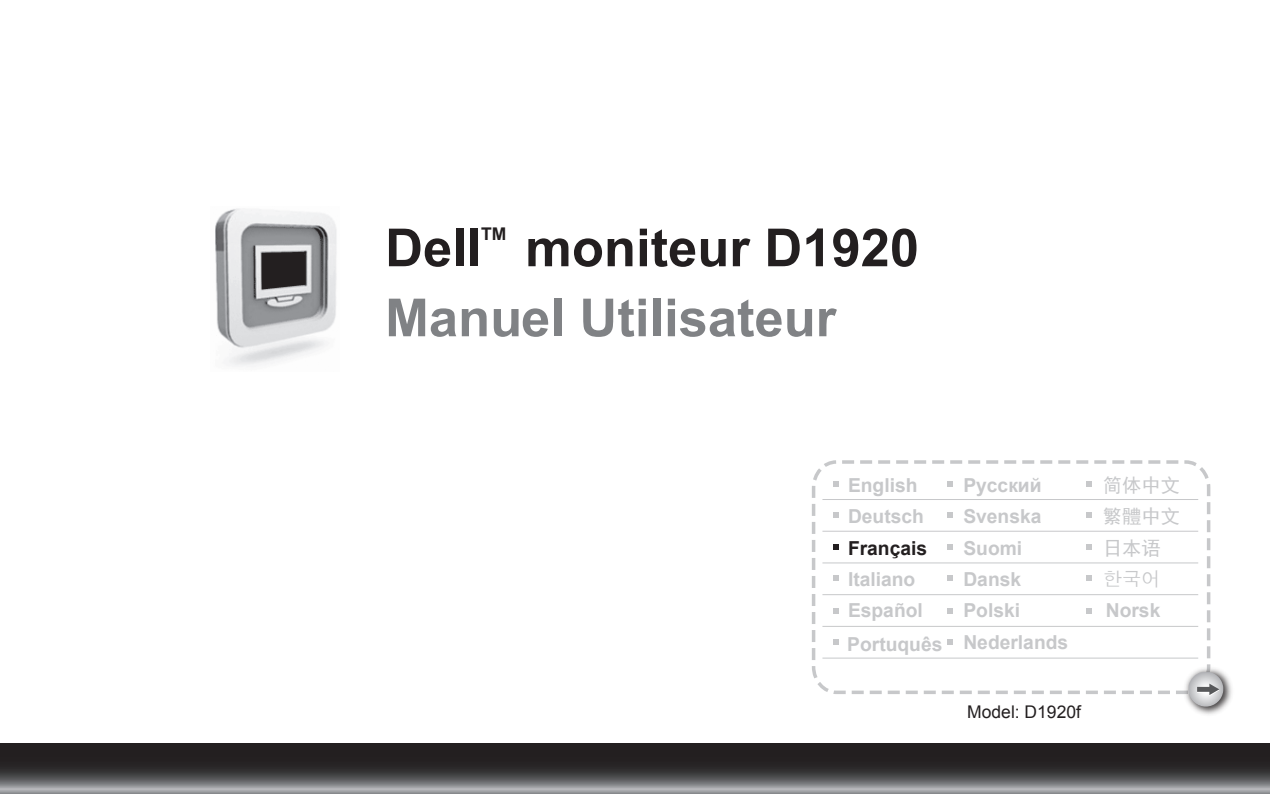
<style>
.page{position:relative;width:1270px;height:794px;background:#fff}
.page>*{position:absolute;margin:0;border:0;box-sizing:border-box;transform-origin:0 0}
.t1{font:700 52.5px "Arial";color:#231f20}
.t2{font:700 52.5px "Arial";color:#808285}
.t3{font:700 19.25px/31.2px "Arial";color:#c7c8ca}
.t4{font:19.25px "Sim Hei";color:#c7c8ca}
.t5{font:700 19.25px "Arial";color:#231f20}
.t6{font:19.25px "Dotum";color:#c7c8ca}
.t7{font:17.5px "Arial";color:#231f20}
.t8{font:700 17.5px "Arial";color:#231f20}
</style>
<div class="page">
<svg style="left:0;top:743px;width:1270px;height:51px;background:#484648"></svg>
<img style="left:215px;top:208px;width:122px;height:158px">
<svg style="left:812px;top:460px;width:399px;height:234px"></svg>
<svg style="left:947px;top:639px;width:6px;height:6px"></svg>
<svg style="left:947px;top:575px;width:6px;height:6px"></svg>
<svg style="left:947px;top:608px;width:6px;height:5px"></svg>
<svg style="left:947px;top:512px;width:6px;height:6px"></svg>
<svg style="left:947px;top:481px;width:6px;height:6px"></svg>
<svg style="left:947px;top:544px;width:6px;height:6px"></svg>
<svg style="left:1086px;top:575px;width:6px;height:6px"></svg>
<svg style="left:1086px;top:608px;width:6px;height:5px"></svg>
<svg style="left:1086px;top:512px;width:6px;height:6px"></svg>
<svg style="left:1086px;top:481px;width:6px;height:6px"></svg>
<svg style="left:1086px;top:544px;width:6px;height:6px"></svg>
<svg style="left:833px;top:639px;width:5px;height:6px"></svg>
<svg style="left:833px;top:575px;width:5px;height:6px"></svg>
<svg style="left:833px;top:608px;width:5px;height:5px"></svg>
<svg style="left:833px;top:512px;width:5px;height:6px"></svg>
<svg style="left:833px;top:481px;width:5px;height:6px"></svg>
<svg style="left:833px;top:544px;width:5px;height:6px"></svg>
<img style="left:1181px;top:664px;width:51px;height:51px">
<svg style="left:1189px;top:672px;width:34px;height:34px"></svg>
<p class="t8" style="left:481px;top:222px;width:27px">TM</p>
<h1 class="t1" style="left:385px;top:213px;width:535px">Dell moniteur D1920</h1>
<h1 class="t2" style="left:385px;top:283px;width:453px">Manuel Utilisateur</h1>
<p class="t3" style="left:848px;top:469px;width:77px;line-height:31.7px">English<br>Deutsch</p>
<p class="t5" style="left:848px;top:535px;width:81px">Français</p>
<p class="t3" style="left:848px;top:565px;width:76px;line-height:30.3px">Italiano<br>Español</p>
<p class="t3" style="left:847px;top:629px;width:97px">Portuquês</p>
<p class="t3" style="left:963px;top:470px;width:80px">Pyccкий</p>
<p class="t4" style="left:1103px;top:475px;width:78px">简体中文</p>
<p class="t3" style="left:963px;top:501px;width:80px">Svenska<br>Suomi<br>Dansk<br>Polski</p>
<p class="t3" style="left:963px;top:627px;width:106px">Nederlands</p>
<p class="t4" style="left:1103px;top:507px;width:78px">繁體中文</p>
<p class="t4" style="left:1103px;top:538px;width:59px">日本语</p>
<p class="t6" style="left:1103px;top:570px;width:59px">한국어</p>
<p class="t3" style="left:1106px;top:595px;width:56px">Norsk</p>
<p class="t7" style="left:967px;top:700px;width:115px">Model: D1920f</p>
</div>
